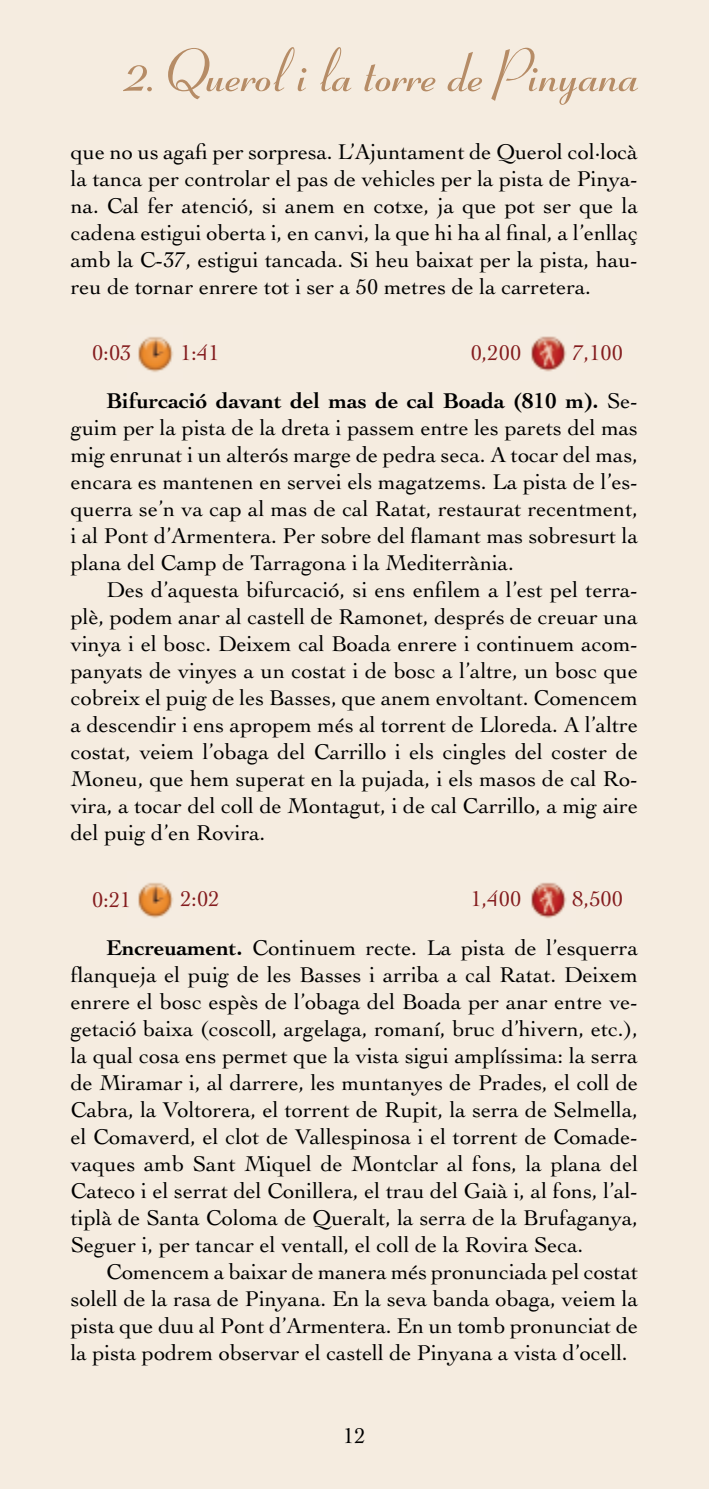
<style>
.page{position:relative;width:709px;height:1489px;background:#fff}
.page>*{position:absolute;margin:0;border:0;box-sizing:border-box;transform-origin:0 0}
.t1{font:700 60px "Coronet";color:#b68c66}
.t2{font:22.5px/27px "Cochin";color:#000;text-align:justify}
.t3{font:700 22.5px/48.2px "Cochin";color:#000}
.t4{font:22.5px "Cochin";color:#841c1e}
.s1{font-weight:400;color:#841c1e}
.s2{font-weight:400}
.s3{color:#841c1e}
.s4{font-weight:700}
</style>
<div class="page">
<div style="left:0;top:0;width:708px;height:1488px;background:#f5ece0"></div>
<svg style="left:708px;top:0;width:1px;height:1488px"></svg>
<img style="left:520px;top:325px;width:55px;height:55px">
<img style="left:127px;top:325px;width:56px;height:56px">
<img style="left:520px;top:871px;width:55px;height:56px">
<img style="left:127px;top:871px;width:56px;height:56px">
<h1 class="t1" style="left:123px;top:37px;width:516px">2. Querol i la torre de Pinyana</h1>
<p class="t2" style="left:71px;top:138px;width:569px">que no us agafi per sorpresa. L’Ajuntament de Querol col·lo-cà la tanca per controlar el pas de vehicles per la pista de Pinya&shy;na. Cal fer atenció, si anem en cotxe, ja que pot ser que la cadena estigui oberta i, en canvi, la que hi ha al final, a l’enllaç amb la C-37, estigui tancada. Si heu baixat per la pista, hau&shy;reu de tornar enrere tot i ser a 50 metres de la carretera.</p>
<p class="t4" style="left:92px;top:340px;width:40px">0:03</p>
<p class="t4" style="left:180px;top:340px;width:41px">1:41</p>
<p class="t4" style="left:470px;top:340px;width:52px">0,200</p>
<p class="t3" style="left:106px;top:328px;width:533px;text-indent:466px"><span class="s1">7,100<br></span>Bifurcació davant del mas de cal Boada (810 m). <span class="s2">Se-</span></p>
<p class="t2" style="left:71px;top:414px;width:568px">guim per la pista de la dreta i passem entre les parets del mas mig enrunat i un alterós marge de pedra seca. A tocar del mas, encara es mantenen en servei els magatzems. La pista de l’es&shy;querra se’n va cap al mas de cal Ratat, restaurat recentment, i al Pont d’Armentera. Per sobre del flamant mas sobresurt la plana del Camp de Tarragona i la Mediterrània.</p>
<p class="t2" style="left:71px;top:576px;width:568px;text-indent:35px">Des d’aquesta bifurcació, si ens enfilem a l’est pel terra&shy;plè, podem anar al castell de Ramonet, després de creuar una vinya i el bosc. Deixem cal Boada enrere i continuem acom&shy;panyats de vinyes a un costat i de bosc a l’altre, un bosc que cobreix el puig de les Basses, que anem envoltant. Comencem a descendir i ens apropem més al torrent de Lloreda. A l’altre costat, veiem l’obaga del Carrillo i els cingles del coster de Moneu, que hem superat en la pujada, i els masos de cal Ro&shy;vira, a tocar del coll de Montagut, i de cal Carrillo, a mig aire del puig d’en Rovira.</p>
<p class="t4" style="left:92px;top:886px;width:41px">0:21</p>
<p class="t4" style="left:180px;top:886px;width:39px">2:02</p>
<p class="t4" style="left:470px;top:886px;width:52px">1,400</p>
<p class="t2" style="left:106px;top:875px;width:533px;line-height:48.2px;text-indent:466px"><span class="s3">8,500<br></span><span class="s4">Encreuament.</span> Continuem recte. La pista de l’esquerra</p>
<p class="t2" style="left:71px;top:960px;width:568px">flanqueja el puig de les Basses i arriba a cal Ratat. Deixem enrere el bosc espès de l’obaga del Boada per anar entre ve&shy;getació baixa (coscoll, argelaga, romaní, bruc d’hivern, etc.), la qual cosa ens permet que la vista sigui amplíssima: la serra de Miramar i, al darrere, les muntanyes de Prades, el coll de Cabra, la Voltorera, el torrent de Rupit, la serra de Selmella, el Comaverd, el clot de Vallespinosa i el torrent de Comade&shy;vaques amb Sant Miquel de Montclar al fons, la plana del Cateco i el serrat del Conillera, el trau del Gaià i, al fons, l’al&shy;tiplà de Santa Coloma de Queralt, la serra de la Brufaganya, Seguer i, per tancar el ventall, el coll de la Rovira Seca.</p>
<p class="t2" style="left:71px;top:1257px;width:568px;text-indent:35px">Comencem a baixar de manera més pronunciada pel costat solell de la rasa de Pinyana. En la seva banda obaga, veiem la pista que duu al Pont d’Armentera. En un tomb pronunciat de la pista podrem observar el castell de Pinyana a vista d’ocell.</p>
<p class="t2" style="left:343px;top:1421px;width:22px">12</p>
</div>
